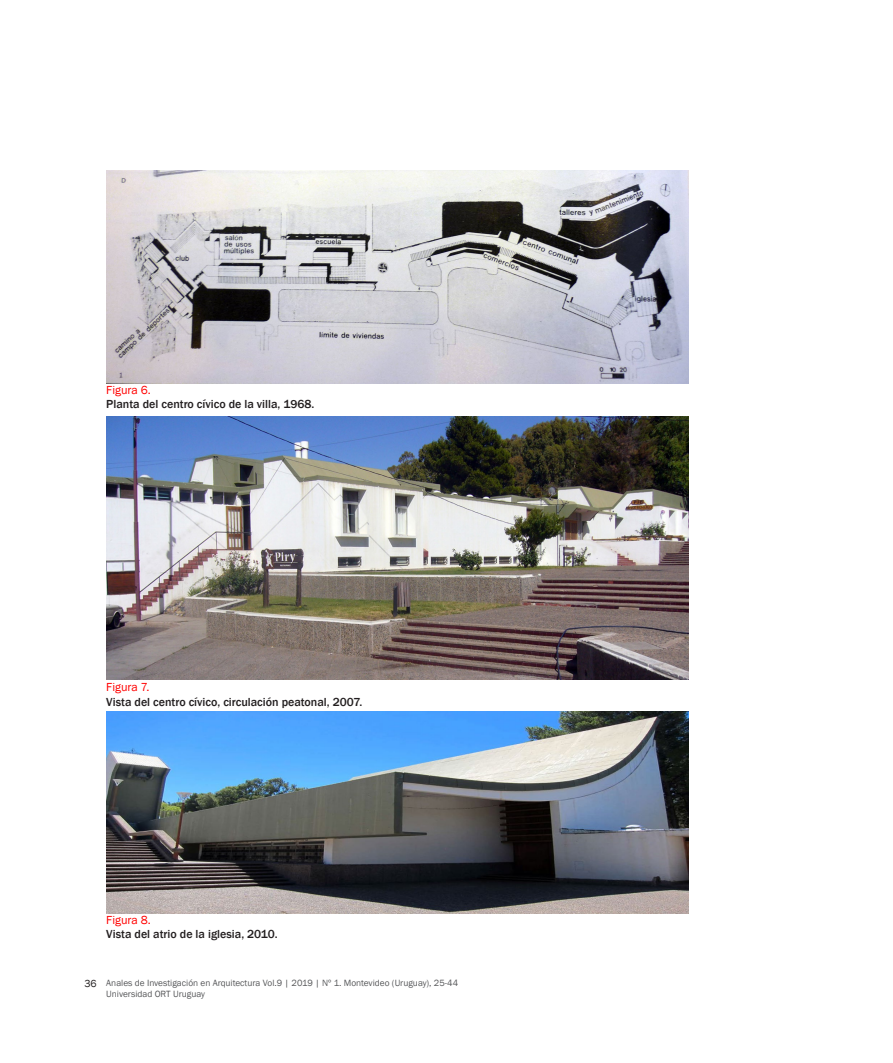
<style>
.page{position:relative;width:893px;height:1063px;background:#fff}
.page>*{position:absolute;margin:0;border:0;box-sizing:border-box;transform-origin:0 0}
.t1{font:500 12px "Franklin Gothic";color:#231f20}
.t2{font:12px "Franklin Gothic";color:#f00}
.t3{font:9.3px/11.1px "Franklin Gothic";color:#57585a}
.s1{font-size:10.5px;color:#231f20}
</style>
<div class="page">
<img style="left:106px;top:170px;width:583px;height:213px">
<img style="left:106px;top:416px;width:583px;height:264px">
<img style="left:106px;top:711px;width:583px;height:202px">
<p class="t2" style="left:106px;top:382px;width:46px">Figura 6.</p>
<p class="t1" style="left:106px;top:397px;width:210px">Planta del centro cívico de la villa, 1968.</p>
<p class="t2" style="left:106px;top:680px;width:45px">Figura 7.</p>
<p class="t1" style="left:106px;top:694px;width:258px">Vista del centro cívico, circulación peatonal, 2007.</p>
<p class="t2" style="left:106px;top:912px;width:46px">Figura 8.</p>
<p class="t1" style="left:106px;top:927px;width:173px">Vista del atrio de la iglesia, 2010.</p>
<p class="t3" style="left:106px;top:978px;width:353px;text-indent:-22px"><span class="s1">36</span> Anales de Investigación en Arquitectura Vol.9 | 2019 | Nº 1. Montevideo (Uruguay), 25-44<br>Universidad ORT Uruguay</p>
</div>
